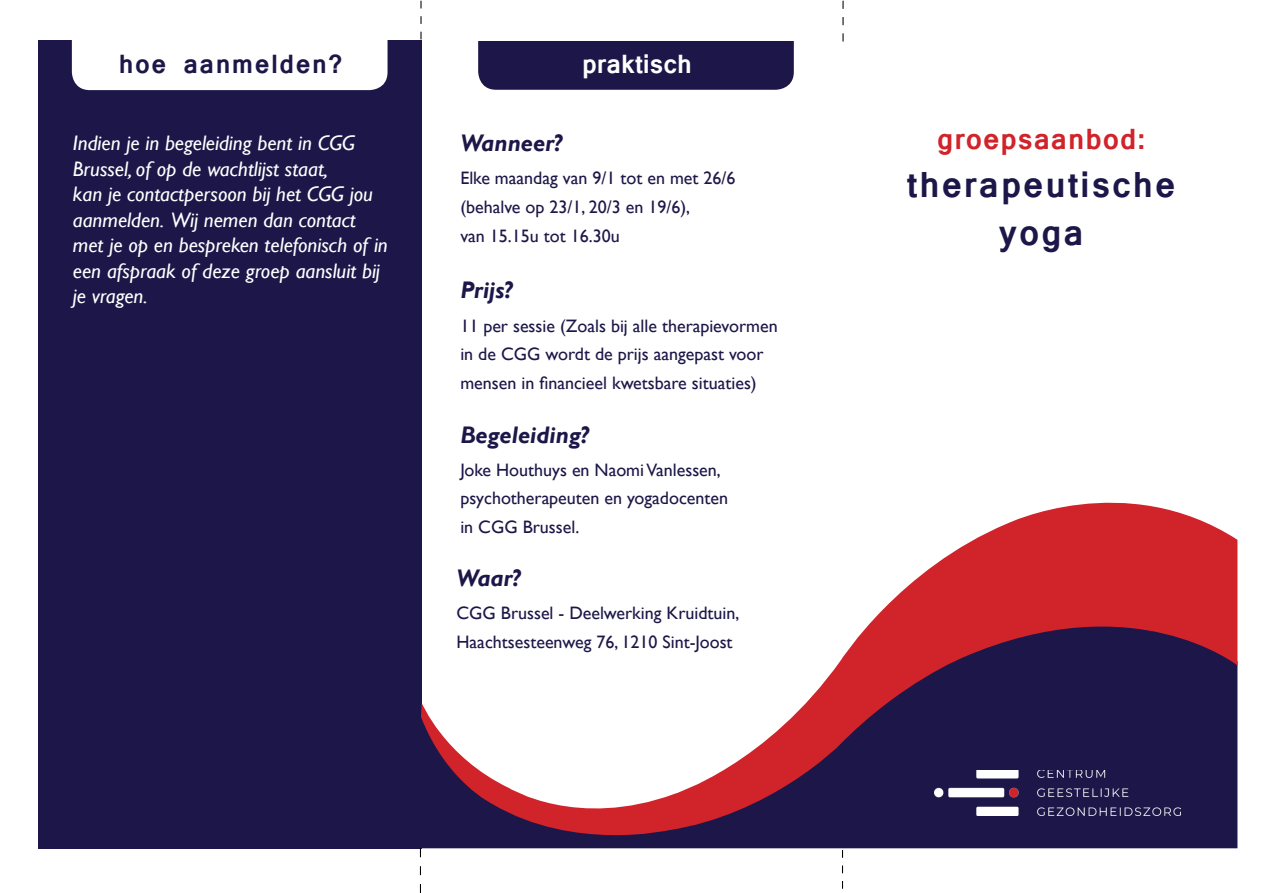
<style>
.page{position:relative;width:1263px;height:893px;background:#fff}
.page>*{position:absolute;margin:0;border:0;box-sizing:border-box;transform-origin:0 0}
.t1{font:700 39px/48px "Latha";letter-spacing:.05em;color:#1c1748;text-align:center}
.t2{font:700 31.5px "Latha";letter-spacing:.03em;color:#d1232a}
.t3{font:700 28.5px "Latha";letter-spacing:.05em;color:#1c1748}
.t4{font:700 28.5px "Latha";color:#fff}
.t5{font:italic 700 24px "Gill Sans";color:#1c1748}
.t6{font:italic 21px/25.5px "Gill Sans";color:#fff}
.t7{font:18px/28.8px "Gill Sans";color:#1c1748}
</style>
<div class="page">
<div style="left:38px;top:40px;width:384px;height:808px;background:#1c1748"></div>
<svg style="left:421px;top:502px;width:816px;height:350px"></svg>
<div style="left:478px;top:41px;width:316px;height:49px;background:#1c1748"></div>
<div style="left:72px;top:40px;width:315px;height:50px;background:#fff"></div>
<svg style="left:842px;top:850px;width:1px;height:39px"></svg>
<img style="left:934px;top:770px;width:246px;height:46px">
<svg style="left:842px;top:1px;width:1px;height:41px"></svg>
<svg style="left:420px;top:1px;width:1px;height:38px"></svg>
<svg style="left:420px;top:848px;width:1px;height:45px"></svg>
<p class="t3" style="left:119px;top:42px;width:225px">hoe aanmelden?</p>
<p class="t4" style="left:582px;top:42px;width:111px">praktisch</p>
<p class="t6" style="left:73px;top:131px;width:316px">Indien je in begeleiding bent in CGG<br>Brussel, of op de wachtlijst staat,<br>kan je contactpersoon bij het CGG jou aanmelden. Wij nemen dan contact met je op en bespreken telefonisch of in een afspraak of deze groep aansluit bij je vragen.</p>
<p class="t5" style="left:460px;top:129px;width:103px">Wanneer?</p>
<p class="t7" style="left:460px;top:164px;width:277px">Elke maandag van 9/1 tot en met 26/6 (behalve op 23/1, 20/3 en 19/6),<br>van 15.15u tot 16.30u</p>
<p class="t5" style="left:460px;top:276px;width:53px">Prijs?</p>
<p class="t7" style="left:460px;top:311px;width:319px">11 per sessie (Zoals bij alle therapievormen in de CGG wordt de prijs aangepast voor mensen in financieel kwetsbare situaties)</p>
<p class="t5" style="left:460px;top:421px;width:130px">Begeleiding?</p>
<p class="t7" style="left:460px;top:456px;width:269px">Joke Houthuys en Naomi Vanlessen, psychotherapeuten en yogadocenten in CGG Brussel.</p>
<p class="t5" style="left:456px;top:564px;width:65px">Waar?</p>
<p class="t7" style="left:456px;top:599px;width:284px">CGG Brussel - Deelwerking Kruidtuin,<br>Haachtsesteenweg 76, 1210 Sint-Joost</p>
<p class="t2" style="left:937px;top:114px;width:210px">groepsaanbod:</p>
<p class="t1" style="left:907px;top:160px;width:270px">therapeutische yoga</p>
</div>
